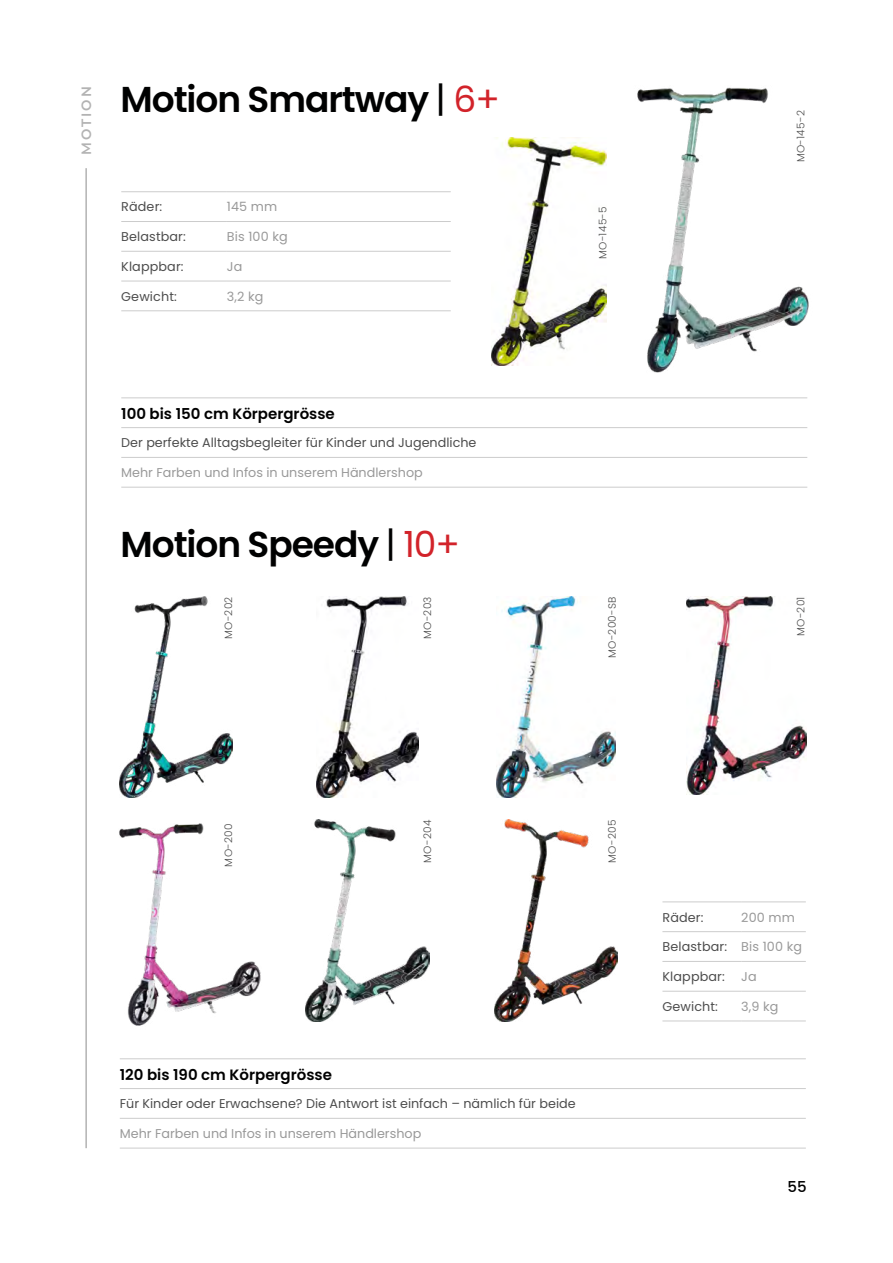
<style>
.page{position:relative;width:893px;height:1263px;background:#fff}
.page>*{position:absolute;margin:0;border:0;box-sizing:border-box;transform-origin:0 0}
.t1{font:600 36px "Poppins";letter-spacing:-.03em;color:#000101}
.t2{font:600 15px "Poppins";color:#000}
.t3{font:500 15px "Poppins";color:#000}
.t4{font:600 13.5px "Montserrat";letter-spacing:.15em;color:#b3b3b3}
.t5{font:12.75px "Poppins";color:#4d4d4d}
.t6{font:12.75px "Poppins";color:#999}
.t7{font:300 10.5px "Poppins";letter-spacing:.025em;color:#4d4d4d}
.s1{font-weight:400}
.s2{font-weight:400;color:#d2232a}
.s3{color:#999}
</style>
<div class="page">
<img style="left:119px;top:824px;width:142px;height:202px">
<img style="left:491px;top:137px;width:115px;height:228px">
<img style="left:637px;top:87px;width:172px;height:286px">
<hr style="left:121px;top:191px;width:106px;height:1px;background:#ccc">
<hr style="left:227px;top:191px;width:224px;height:1px;background:#ccc">
<hr style="left:121px;top:221px;width:106px;height:1px;background:#ccc">
<hr style="left:227px;top:221px;width:224px;height:1px;background:#ccc">
<hr style="left:121px;top:251px;width:106px;height:1px;background:#ccc">
<hr style="left:227px;top:251px;width:224px;height:1px;background:#ccc">
<hr style="left:121px;top:281px;width:106px;height:1px;background:#ccc">
<hr style="left:227px;top:281px;width:224px;height:1px;background:#ccc">
<hr style="left:121px;top:310px;width:106px;height:1px;background:#ccc">
<hr style="left:227px;top:310px;width:224px;height:1px;background:#ccc">
<hr style="left:662px;top:901px;width:79px;height:1px;background:#ccc">
<hr style="left:741px;top:901px;width:65px;height:1px;background:#ccc">
<hr style="left:662px;top:931px;width:79px;height:1px;background:#ccc">
<hr style="left:741px;top:931px;width:65px;height:1px;background:#ccc">
<hr style="left:662px;top:961px;width:79px;height:1px;background:#ccc">
<hr style="left:741px;top:961px;width:65px;height:1px;background:#ccc">
<hr style="left:662px;top:991px;width:79px;height:1px;background:#ccc">
<hr style="left:741px;top:991px;width:65px;height:1px;background:#ccc">
<hr style="left:662px;top:1020px;width:79px;height:1px;background:#ccc">
<hr style="left:741px;top:1020px;width:65px;height:1px;background:#ccc">
<hr style="left:120px;top:1058px;width:686px;height:1px;background:#ccc">
<hr style="left:120px;top:1088px;width:686px;height:1px;background:#ccc">
<hr style="left:120px;top:1118px;width:686px;height:1px;background:#ccc">
<hr style="left:120px;top:1148px;width:686px;height:1px;background:#ccc">
<hr style="left:85px;top:168px;width:2px;height:980px;background:#b3b3b3">
<hr style="left:121px;top:397px;width:686px;height:1px;background:#ccc">
<hr style="left:121px;top:427px;width:686px;height:1px;background:#ccc">
<hr style="left:121px;top:457px;width:686px;height:1px;background:#ccc">
<hr style="left:121px;top:487px;width:686px;height:1px;background:#ccc">
<img style="left:687px;top:596px;width:120px;height:198px">
<img style="left:497px;top:596px;width:119px;height:202px">
<img style="left:495px;top:820px;width:123px;height:201px">
<img style="left:316px;top:596px;width:103px;height:202px">
<img style="left:305px;top:820px;width:125px;height:201px">
<img style="left:120px;top:596px;width:112px;height:202px">
<p class="t4" style="left:77px;top:155px;width:70px;rotate:-90deg">MOTION</p>
<h1 class="t1" style="left:121px;top:78px;width:381px">Motion Smartway <span class="s1">|</span> <span class="s2">6+</span></h1>
<p class="t5" style="left:121px;top:199px;width:43px">Räder:</p>
<p class="t6" style="left:227px;top:199px;width:52px">145 mm</p>
<p class="t5" style="left:121px;top:229px;width:66px">Belastbar:</p>
<p class="t6" style="left:227px;top:229px;width:62px">Bis 100 kg</p>
<p class="t5" style="left:121px;top:259px;width:64px">Klappbar:</p>
<p class="t6" style="left:227px;top:259px;width:17px">Ja</p>
<p class="t5" style="left:121px;top:289px;width:57px">Gewicht:</p>
<p class="t6" style="left:227px;top:289px;width:38px">3,2 kg</p>
<p class="t2" style="left:121px;top:405px;width:215px">100 bis 150 cm Körpergrösse</p>
<p class="t5" style="left:121px;top:435px;width:357px">Der perfekte Alltagsbegleiter für Kinder und Jugendliche</p>
<p class="t6" style="left:121px;top:465px;width:303px">Mehr Farben und Infos in unserem Händlershop</p>
<h1 class="t1" style="left:121px;top:523px;width:341px">Motion Speedy <span class="s1">|</span> <span class="s2">10+</span></h1>
<p class="t7" style="left:222px;top:639px;width:44px;rotate:-90deg">MO-202</p>
<p class="t7" style="left:421px;top:639px;width:44px;rotate:-90deg">MO-203</p>
<p class="t7" style="left:597px;top:259px;width:54px;rotate:-90deg">MO-145-5</p>
<p class="t7" style="left:606px;top:658px;width:63px;rotate:-90deg">MO-200-SB</p>
<p class="t7" style="left:795px;top:162px;width:53px;rotate:-90deg">MO-145-2</p>
<p class="t7" style="left:795px;top:636px;width:41px;rotate:-90deg">MO-201</p>
<p class="t7" style="left:222px;top:866px;width:44px;rotate:-90deg">MO-200</p>
<p class="t7" style="left:421px;top:863px;width:44px;rotate:-90deg">MO-204</p>
<p class="t7" style="left:606px;top:863px;width:44px;rotate:-90deg">MO-205</p>
<p class="t2" style="left:120px;top:1066px;width:214px">120 bis 190 cm Körpergrösse</p>
<p class="t5" style="left:120px;top:1096px;width:457px">Für Kinder oder Erwachsene? Die Antwort ist einfach – nämlich für beide</p>
<p class="t6" style="left:120px;top:1126px;width:303px">Mehr Farben und Infos in unserem Händlershop</p>
<p class="t5" style="left:662px;top:910px;width:43px">Räder:</p>
<p class="t6" style="left:741px;top:910px;width:55px">200 mm</p>
<p class="t5" style="left:662px;top:939px;width:141px">Belastbar: <span class="s3">Bis 100 kg</span></p>
<p class="t5" style="left:662px;top:969px;width:64px">Klappbar:</p>
<p class="t6" style="left:741px;top:969px;width:17px">Ja</p>
<p class="t5" style="left:662px;top:999px;width:57px">Gewicht:</p>
<p class="t6" style="left:741px;top:999px;width:39px">3,9 kg</p>
<p class="t3" style="left:787px;top:1178px;width:21px">55</p>
</div>
